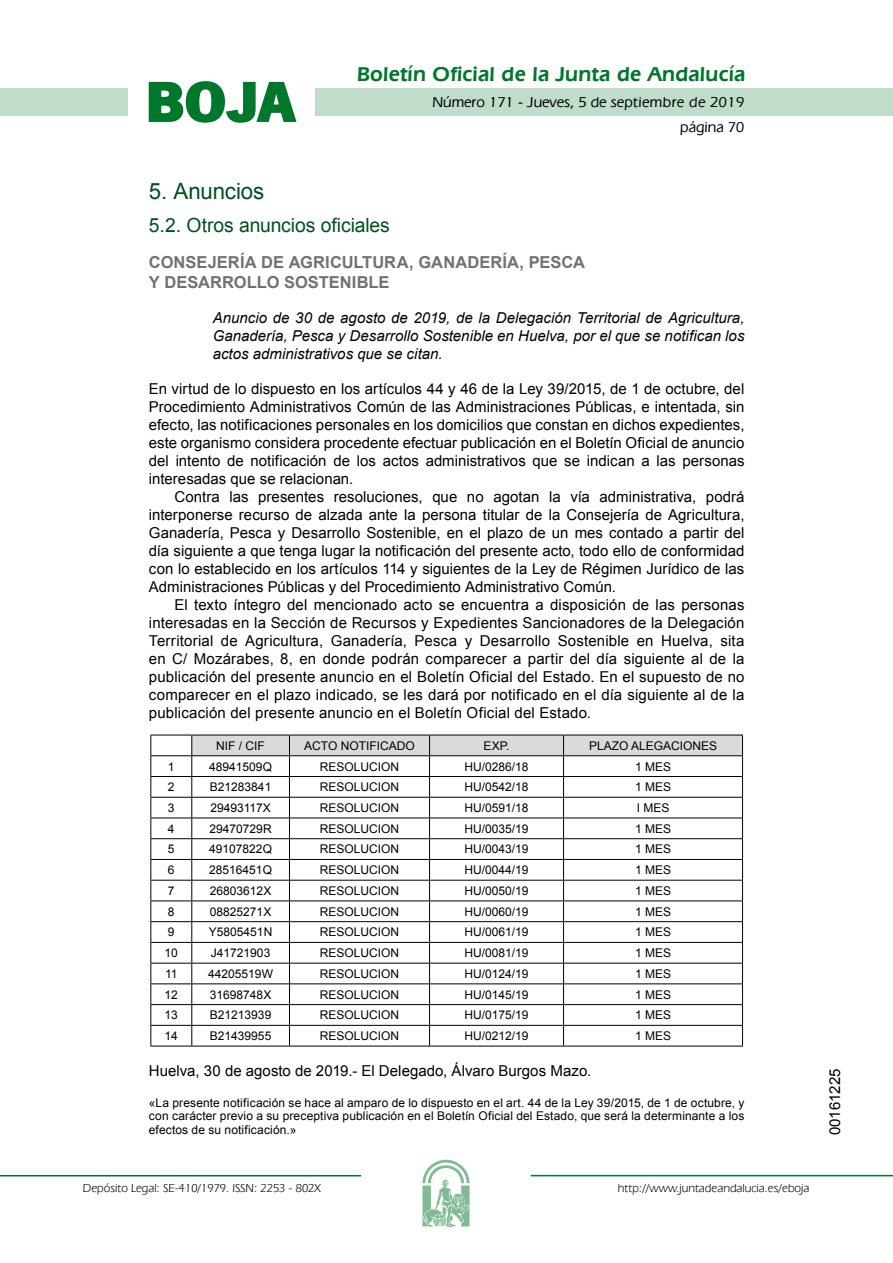
<style>
.page{position:relative;width:893px;height:1263px;background:#fff}
.page>*{position:absolute;margin:0;border:0;box-sizing:border-box;transform-origin:0 0}
.t1{font:700 57.75px "News Got T";color:#00782c;scale:1.14 1}
.t2{font:22.5px "Arial";letter-spacing:-.005em;color:#00501f}
.t3{font:600 21px "Eras IT Cby BT";letter-spacing:.01em;color:#00782c}
.t4{font:19.5px "Arial";letter-spacing:-.005em;color:#00501f}
.t5{font:700 16.5px/19.5px "Arial";letter-spacing:.005em;color:#707173}
.t6{font:15px/18px "Arial";color:#000;text-align:justify}
.t7{font:italic 15px/18px "Arial";color:#000;text-align:justify}
.t8{font:500 15px/24.5px "Eras IT Cby BT";color:#000;text-align:right}
.t9{font:12px/13.5px "Arial";color:#000;text-align:justify}
.t10{font:12px "Eras IT Cby BT";color:#000}
</style>
<div class="page">
<div style="left:315px;top:88px;width:577px;height:28px;background:#bfddca"></div>
<div style="left:0;top:88px;width:128px;height:28px;background:#bfddca"></div>
<hr style="left:0;top:1175px;width:361px;height:2px;background:#00782c">
<svg style="left:422px;top:1159px;width:47px;height:68px"></svg>
<hr style="left:531px;top:1175px;width:361px;height:1px;background:#00782c">
<svg style="left:148px;top:81px;width:149px;height:42px"></svg>
<hr style="left:150px;top:776px;width:42px;height:1px;background:#000">
<hr style="left:150px;top:797px;width:42px;height:1px;background:#000">
<hr style="left:150px;top:818px;width:42px;height:1px;background:#000">
<hr style="left:150px;top:838px;width:42px;height:1px;background:#000">
<hr style="left:150px;top:859px;width:42px;height:1px;background:#000">
<hr style="left:150px;top:880px;width:42px;height:1px;background:#000">
<hr style="left:150px;top:901px;width:42px;height:1px;background:#000">
<hr style="left:150px;top:921px;width:42px;height:1px;background:#000">
<hr style="left:150px;top:942px;width:42px;height:1px;background:#000">
<hr style="left:150px;top:963px;width:42px;height:1px;background:#000">
<hr style="left:150px;top:984px;width:42px;height:1px;background:#000">
<hr style="left:150px;top:1004px;width:42px;height:1px;background:#000">
<hr style="left:150px;top:1025px;width:42px;height:1px;background:#000">
<hr style="left:150px;top:1046px;width:42px;height:1px;background:#000">
<hr style="left:192px;top:1046px;width:97px;height:1px;background:#000">
<hr style="left:289px;top:1046px;width:140px;height:1px;background:#000">
<hr style="left:429px;top:1046px;width:134px;height:1px;background:#000">
<hr style="left:563px;top:1046px;width:180px;height:1px;background:#000">
<hr style="left:150px;top:735px;width:42px;height:1px;background:#000">
<svg style="left:150px;top:735px;width:1px;height:311px"></svg>
<svg style="left:191px;top:735px;width:552px;height:311px"></svg>
<hr style="left:150px;top:755px;width:42px;height:1px;background:#000">
<h1 class="t1" style="left:145px;top:68px;width:133px">BOJA</h1>
<h3 class="t3" style="left:357px;top:62px;width:390px">Boletín Oficial de la Junta de Andalucía</h3>
<p class="t8" style="left:432px;top:90px;width:313px">Número 171 - Jueves, 5 de septiembre de 2019 página 70</p>
<h2 class="t2" style="left:149px;top:177px;width:117px">5. Anuncios</h2>
<h3 class="t4" style="left:149px;top:212px;width:242px">5.2. Otros anuncios oficiales</h3>
<p class="t5" style="left:149px;top:253px;width:437px">CONSEJERÍA DE AGRICULTURA, GANADERÍA, PESCA<br>Y DESARROLLO SOSTENIBLE</p>
<p class="t7" style="left:213px;top:309px;width:533px">Anuncio de 30 de agosto de 2019, de la Delegación Territorial de Agricultura, Ganadería, Pesca y Desarrollo Sostenible en Huelva, por el que se notifican los actos administrativos que se citan.</p>
<p class="t6" style="left:149px;top:380px;width:597px">En virtud de lo dispuesto en los artículos 44 y 46 de la Ley 39/2015, de 1 de octubre, del Procedimiento Administrativos Común de las Administraciones Públicas, e intentada, sin efecto, las notificaciones personales en los domicilios que constan en dichos expedientes, este organismo considera procedente efectuar publicación en el Boletín Oficial de anuncio del intento de notificación de los actos administrativos que se indican a las personas interesadas que se relacionan.</p>
<p class="t6" style="left:149px;top:488px;width:597px;text-indent:26px">Contra las presentes resoluciones, que no agotan la vía administrativa, podrá interponerse recurso de alzada ante la persona titular de la Consejería de Agricultura, Ganadería, Pesca y Desarrollo Sostenible, en el plazo de un mes contado a partir del día siguiente a que tenga lugar la notificación del presente acto, todo ello de conformidad con lo establecido en los artículos 114 y siguientes de la Ley de Régimen Jurídico de las Administraciones Públicas y del Procedimiento Administrativo Común.</p>
<p class="t6" style="left:149px;top:596px;width:597px;text-indent:26px">El texto íntegro del mencionado acto se encuentra a disposición de las personas interesadas en la Sección de Recursos y Expedientes Sancionadores de la Delegación Territorial de Agricultura, Ganadería, Pesca y Desarrollo Sostenible en Huelva, sita en C/ Mozárabes, 8, en donde podrán comparecer a partir del día siguiente al de la publicación del presente anuncio en el Boletín Oficial del Estado. En el supuesto de no comparecer en el plazo indicado, se les dará por notificado en el día siguiente al de la publicación del presente anuncio en el Boletín Oficial del Estado.</p>
<p class="t9" style="left:216px;top:739px;width:50px">NIF / CIF</p>
<p class="t9" style="left:304px;top:739px;width:112px">ACTO NOTIFICADO</p>
<p class="t9" style="left:483px;top:739px;width:27px">EXP.</p>
<p class="t9" style="left:589px;top:739px;width:130px">PLAZO ALEGACIONES</p>
<p class="t9" style="left:168px;top:760px;width:8px">1</p>
<p class="t9" style="left:209px;top:760px;width:64px">48941509Q</p>
<p class="t9" style="left:320px;top:760px;width:81px">RESOLUCION</p>
<p class="t9" style="left:464px;top:760px;width:66px">HU/0286/18</p>
<p class="t9" style="left:635px;top:760px;width:38px">1 MES</p>
<p class="t9" style="left:168px;top:780px;width:8px">2</p>
<p class="t9" style="left:210px;top:780px;width:63px">B21283841</p>
<p class="t9" style="left:320px;top:780px;width:81px">RESOLUCION</p>
<p class="t9" style="left:464px;top:780px;width:66px">HU/0542/18</p>
<p class="t9" style="left:635px;top:780px;width:38px">1 MES</p>
<p class="t9" style="left:168px;top:801px;width:8px">3</p>
<p class="t9" style="left:210px;top:801px;width:62px">29493117X</p>
<p class="t9" style="left:320px;top:801px;width:81px">RESOLUCION</p>
<p class="t9" style="left:464px;top:801px;width:66px">HU/0591/18</p>
<p class="t9" style="left:636px;top:801px;width:34px">I MES</p>
<p class="t9" style="left:168px;top:822px;width:8px">4</p>
<p class="t9" style="left:209px;top:822px;width:64px">29470729R</p>
<p class="t9" style="left:320px;top:822px;width:81px">RESOLUCION</p>
<p class="t9" style="left:464px;top:822px;width:66px">HU/0035/19</p>
<p class="t9" style="left:635px;top:822px;width:38px">1 MES</p>
<p class="t9" style="left:168px;top:843px;width:8px">5</p>
<p class="t9" style="left:209px;top:843px;width:64px">49107822Q</p>
<p class="t9" style="left:320px;top:843px;width:81px">RESOLUCION</p>
<p class="t9" style="left:464px;top:843px;width:66px">HU/0043/19</p>
<p class="t9" style="left:635px;top:843px;width:38px">1 MES</p>
<p class="t9" style="left:168px;top:863px;width:8px">6</p>
<p class="t9" style="left:209px;top:863px;width:64px">28516451Q</p>
<p class="t9" style="left:320px;top:863px;width:81px">RESOLUCION</p>
<p class="t9" style="left:464px;top:863px;width:66px">HU/0044/19</p>
<p class="t9" style="left:635px;top:863px;width:38px">1 MES</p>
<p class="t9" style="left:168px;top:884px;width:8px">7</p>
<p class="t9" style="left:210px;top:884px;width:63px">26803612X</p>
<p class="t9" style="left:320px;top:884px;width:81px">RESOLUCION</p>
<p class="t9" style="left:464px;top:884px;width:66px">HU/0050/19</p>
<p class="t9" style="left:635px;top:884px;width:38px">1 MES</p>
<p class="t9" style="left:168px;top:905px;width:8px">8</p>
<p class="t9" style="left:210px;top:905px;width:63px">08825271X</p>
<p class="t9" style="left:320px;top:905px;width:81px">RESOLUCION</p>
<p class="t9" style="left:464px;top:905px;width:66px">HU/0060/19</p>
<p class="t9" style="left:635px;top:905px;width:38px">1 MES</p>
<p class="t9" style="left:168px;top:926px;width:8px">9</p>
<p class="t9" style="left:209px;top:926px;width:65px">Y5805451N</p>
<p class="t9" style="left:320px;top:926px;width:81px">RESOLUCION</p>
<p class="t9" style="left:464px;top:926px;width:66px">HU/0061/19</p>
<p class="t9" style="left:635px;top:926px;width:38px">1 MES</p>
<p class="t9" style="left:165px;top:946px;width:15px">10</p>
<p class="t9" style="left:211px;top:946px;width:61px">J41721903</p>
<p class="t9" style="left:320px;top:946px;width:81px">RESOLUCION</p>
<p class="t9" style="left:464px;top:946px;width:66px">HU/0081/19</p>
<p class="t9" style="left:635px;top:946px;width:38px">1 MES</p>
<p class="t9" style="left:165px;top:967px;width:14px">11</p>
<p class="t9" style="left:208px;top:967px;width:66px">44205519W</p>
<p class="t9" style="left:320px;top:967px;width:81px">RESOLUCION</p>
<p class="t9" style="left:464px;top:967px;width:66px">HU/0124/19</p>
<p class="t9" style="left:635px;top:967px;width:38px">1 MES</p>
<p class="t9" style="left:165px;top:988px;width:15px">12</p>
<p class="t9" style="left:210px;top:988px;width:63px">31698748X</p>
<p class="t9" style="left:320px;top:988px;width:81px">RESOLUCION</p>
<p class="t9" style="left:464px;top:988px;width:66px">HU/0145/19</p>
<p class="t9" style="left:635px;top:988px;width:38px">1 MES</p>
<p class="t9" style="left:165px;top:1009px;width:15px">13</p>
<p class="t9" style="left:210px;top:1009px;width:63px">B21213939</p>
<p class="t9" style="left:320px;top:1009px;width:81px">RESOLUCION</p>
<p class="t9" style="left:464px;top:1009px;width:66px">HU/0175/19</p>
<p class="t9" style="left:635px;top:1009px;width:38px">1 MES</p>
<p class="t9" style="left:165px;top:1029px;width:15px">14</p>
<p class="t9" style="left:210px;top:1029px;width:63px">B21439955</p>
<p class="t9" style="left:320px;top:1029px;width:81px">RESOLUCION</p>
<p class="t9" style="left:464px;top:1029px;width:66px">HU/0212/19</p>
<p class="t9" style="left:635px;top:1029px;width:38px">1 MES</p>
<p class="t6" style="left:149px;top:1062px;width:444px">Huelva, 30 de agosto de 2019.- El Delegado, Álvaro Burgos Mazo.</p>
<p class="t9" style="left:149px;top:1096px;width:597px">«La presente notificación se hace al amparo de lo dispuesto en el art. 44 de la Ley 39/2015, de 1 de octubre, y con carácter previo a su preceptiva publicación en el Boletín Oficial del Estado, que será la determinante a los efectos de su notificación.»</p>
<p class="t10" style="left:83px;top:1181px;width:239px">Depósito Legal: SE-410/1979. ISSN: 2253 - 802X</p>
<p class="t10" style="left:618px;top:1181px;width:193px">http://www.juntadeandalucia.es/eboja</p>
<p class="t6" style="left:826px;top:1135px;width:68px;rotate:-90deg">00161225</p>
</div>
